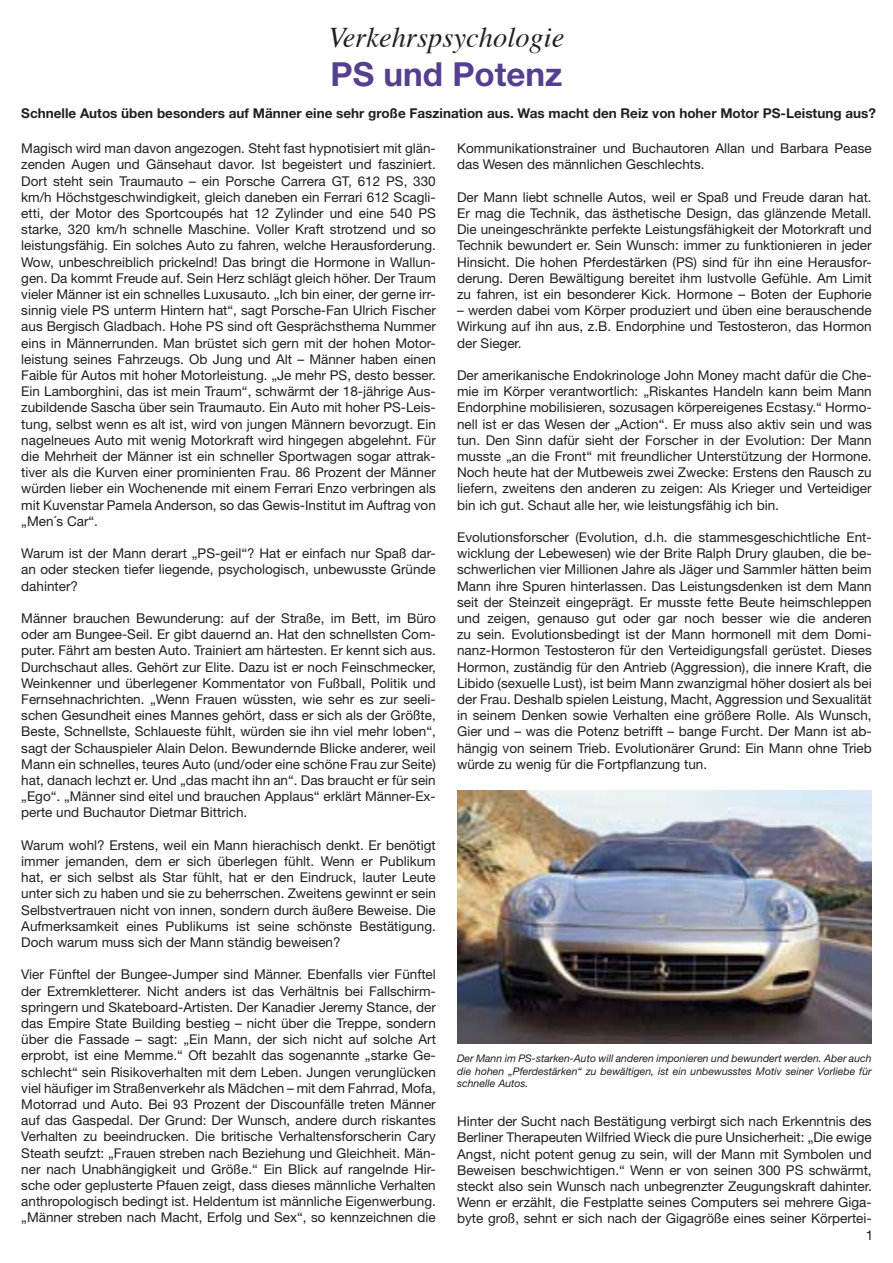
<style>
.page{position:relative;width:893px;height:1263px;background:#fff}
.page>*{position:absolute;margin:0;border:0;box-sizing:border-box;transform-origin:0 0}
.t1{font:700 33.15px "Helvetica Neue";color:#553f8e}
.t2{font:italic 28.5px "Times";color:#231f20}
.t3{font:13.5px/16.2px "Helvetica Neue";color:#231f20;text-align:justify}
.t4{font:700 13.5px "Helvetica Neue";color:#231f20}
.t5{font:italic 10.5px/12.6px "Helvetica Neue";color:#231f20;text-align:justify}
</style>
<div class="page">
<img style="left:457px;top:791px;width:415px;height:252px">
<h2 class="t2" style="left:329px;top:13px;width:237px">Verkehrspsychologie</h2>
<h1 class="t1" style="left:331px;top:53px;width:233px">PS und Potenz</h1>
<p class="t4" style="left:21px;top:105px;width:856px">Schnelle Autos üben besonders auf Männer eine sehr große Faszination aus. Was macht den Reiz von hoher Motor PS-Leistung aus?</p>
<p class="t3" style="left:21px;top:140px;width:416px">Magisch wird man davon angezogen. Steht fast hypnotisiert mit glän&shy;zenden Augen und Gänsehaut davor. Ist begeistert und fasziniert.<br>Dort steht sein Traumauto – ein Porsche Carrera GT, 612 PS, 330 km/h Höchstgeschwindigkeit, gleich daneben ein Ferrari 612 Scagli&shy;etti, der Motor des Sportcoupés hat 12 Zylinder und eine 540 PS starke, 320 km/h schnelle Maschine. Voller Kraft strotzend und so leistungsfähig. Ein solches Auto zu fahren, welche Herausforderung.<br>Wow, unbeschreiblich prickelnd! Das bringt die Hormone in Wallun&shy;gen. Da kommt Freude auf. Sein Herz schlägt gleich höher. Der Traum vieler Männer ist ein schnelles Luxusauto. „Ich bin einer, der gerne irr&shy;sinnig viele PS unterm Hintern hat“, sagt Porsche-Fan Ulrich Fischer aus Bergisch Gladbach. Hohe PS sind oft Gesprächsthema Nummer eins in Männerrunden. Man brüstet sich gern mit der hohen Motor&shy;leistung seines Fahrzeugs. Ob Jung und Alt – Männer haben einen Faible für Autos mit hoher Motorleistung. „Je mehr PS, desto besser.<br>Ein Lamborghini, das ist mein Traum“, schwärmt der 18-jährige Aus&shy;zubildende Sascha über sein Traumauto. Ein Auto mit hoher PS-Leis&shy;tung, selbst wenn es alt ist, wird von jungen Männern bevorzugt. Ein nagelneues Auto mit wenig Motorkraft wird hingegen abgelehnt. Für die Mehrheit der Männer ist ein schneller Sportwagen sogar attrak&shy;tiver als die Kurven einer prominienten Frau. 86 Prozent der Männer würden lieber ein Wochenende mit einem Ferrari Enzo verbringen als mit Kuvenstar Pamela Anderson, so das Gewis-Institut im Auftrag von „Men´s Car“.</p>
<p class="t3" style="left:21px;top:545px;width:416px">Warum ist der Mann derart „PS-geil“? Hat er einfach nur Spaß dar&shy;an oder stecken tiefer liegende, psychologisch, unbewusste Gründe dahinter?</p>
<p class="t3" style="left:21px;top:610px;width:416px">Männer brauchen Bewunderung: auf der Straße, im Bett, im Büro oder am Bungee-Seil. Er gibt dauernd an. Hat den schnellsten Com&shy;puter. Fährt am besten Auto. Trainiert am härtesten. Er kennt sich aus.<br>Durchschaut alles. Gehört zur Elite. Dazu ist er noch Feinschmecker, Weinkenner und überlegener Kommentator von Fußball, Politik und Fernsehnachrichten. „Wenn Frauen wüssten, wie sehr es zur seeli&shy;schen Gesundheit eines Mannes gehört, dass er sich als der Größte, Beste, Schnellste, Schlaueste fühlt, würden sie ihn viel mehr loben“, sagt der Schauspieler Alain Delon. Bewundernde Blicke anderer, weil Mann ein schnelles, teures Auto (und/oder eine schöne Frau zur Seite) hat, danach lechzt er. Und „das macht ihn an“. Das braucht er für sein „Ego“. „Männer sind eitel und brauchen Applaus“ erklärt Männer-Ex&shy;perte und Buchautor Dietmar Bittrich.</p>
<p class="t3" style="left:21px;top:837px;width:416px">Warum wohl? Erstens, weil ein Mann hierachisch denkt. Er benötigt immer jemanden, dem er sich überlegen fühlt. Wenn er Publikum hat, er sich selbst als Star fühlt, hat er den Eindruck, lauter Leute unter sich zu haben und sie zu beherrschen. Zweitens gewinnt er sein Selbstvertrauen nicht von innen, sondern durch äußere Beweise. Die Aufmerksamkeit eines Publikums ist seine schönste Bestätigung.<br>Doch warum muss sich der Mann ständig beweisen?</p>
<p class="t3" style="left:21px;top:966px;width:416px">Vier Fünftel der Bungee-Jumper sind Männer. Ebenfalls vier Fünftel der Extremkletterer. Nicht anders ist das Verhältnis bei Fallschirm&shy;springern und Skateboard-Artisten. Der Kanadier Jeremy Stance, der das Empire State Building bestieg – nicht über die Treppe, sondern über die Fassade – sagt: „Ein Mann, der sich nicht auf solche Art erprobt, ist eine Memme.“ Oft bezahlt das sogenannte „starke Ge&shy;schlecht“ sein Risikoverhalten mit dem Leben. Jungen verunglücken viel häufiger im Straßenverkehr als Mädchen – mit dem Fahrrad, Mofa, Motorrad und Auto. Bei 93 Prozent der Discounfälle treten Männer auf das Gaspedal. Der Grund: Der Wunsch, andere durch riskantes Verhalten zu beeindrucken. Die britische Verhaltensforscherin Cary Steath seufzt: „Frauen streben nach Beziehung und Gleichheit. Män&shy;ner nach Unabhängigkeit und Größe.“ Ein Blick auf rangelnde Hir&shy;sche oder geplusterte Pfauen zeigt, dass dieses männliche Verhalten anthropologisch bedingt ist. Heldentum ist männliche Eigenwerbung. „Männer streben nach Macht, Erfolg und Sex“, so kennzeichnen die</p>
<p class="t3" style="left:457px;top:140px;width:416px">Kommunikationstrainer und Buchautoren Allan und Barbara Pease das Wesen des männlichen Geschlechts.</p>
<p class="t3" style="left:457px;top:189px;width:416px">Der Mann liebt schnelle Autos, weil er Spaß und Freude daran hat.<br>Er mag die Technik, das ästhetische Design, das glänzende Metall.<br>Die uneingeschränkte perfekte Leistungsfähigkeit der Motorkraft und Technik bewundert er. Sein Wunsch: immer zu funktionieren in jeder Hinsicht. Die hohen Pferdestärken (PS) sind für ihn eine Herausfor&shy;derung. Deren Bewältigung bereitet ihm lustvolle Gefühle. Am Limit zu fahren, ist ein besonderer Kick. Hormone – Boten der Euphorie</p>
<p class="t3" style="left:457px;top:302px;width:416px">– werden dabei vom Körper produziert und üben eine berauschende Wirkung auf ihn aus, z.B. Endorphine und Testosteron, das Hormon der Sieger.</p>
<p class="t3" style="left:457px;top:367px;width:416px">Der amerikanische Endokrinologe John Money macht dafür die Che&shy;mie im Körper verantwortlich: „Riskantes Handeln kann beim Mann Endorphine mobilisieren, sozusagen körpereigenes Ecstasy.“ Hormo&shy;nell ist er das Wesen der „Action“. Er muss also aktiv sein und was tun. Den Sinn dafür sieht der Forscher in der Evolution: Der Mann musste „an die Front“ mit freundlicher Unterstützung der Hormone.<br>Noch heute hat der Mutbeweis zwei Zwecke: Erstens den Rausch zu liefern, zweitens den anderen zu zeigen: Als Krieger und Verteidiger bin ich gut. Schaut alle her, wie leistungsfähig ich bin.</p>
<p class="t3" style="left:457px;top:529px;width:416px">Evolutionsforscher (Evolution, d.h. die stammesgeschichtliche Ent&shy;wicklung der Lebewesen) wie der Brite Ralph Drury glauben, die be&shy;schwerlichen vier Millionen Jahre als Jäger und Sammler hätten beim Mann ihre Spuren hinterlassen. Das Leistungsdenken ist dem Mann seit der Steinzeit eingeprägt. Er musste fette Beute heimschleppen und zeigen, genauso gut oder gar noch besser wie die anderen zu sein. Evolutionsbedingt ist der Mann hormonell mit dem Domi&shy;nanz-Hormon Testosteron für den Verteidigungsfall gerüstet. Dieses Hormon, zuständig für den Antrieb (Aggression), die innere Kraft, die Libido (sexuelle Lust), ist beim Mann zwanzigmal höher dosiert als bei der Frau. Deshalb spielen Leistung, Macht, Aggression und Sexualität in seinem Denken sowie Verhalten eine größere Rolle. Als Wunsch, Gier und – was die Potenz betrifft – bange Furcht. Der Mann ist ab&shy;hängig von seinem Trieb. Evolutionärer Grund: Ein Mann ohne Trieb würde zu wenig für die Fortpflanzung tun.</p>
<p class="t5" style="left:457px;top:1052px;width:416px">Der Mann im PS-starken-Auto will anderen imponieren und bewundert werden. Aber auch die hohen „Pferdestärken“ zu bewältigen, ist ein unbewusstes Motiv seiner Vorliebe für schnelle Autos.</p>
<p class="t3" style="left:457px;top:1113px;width:418px;text-align:right">Hinter der Sucht nach Bestätigung verbirgt sich nach Erkenntnis des Berliner Therapeuten Wilfried Wieck die pure Unsicherheit: „Die ewige Angst, nicht potent genug zu sein, will der Mann mit Symbolen und Beweisen beschwichtigen.“ Wenn er von seinen 300 PS schwärmt, steckt also sein Wunsch nach unbegrenzter Zeugungskraft dahinter.<br>Wenn er erzählt, die Festplatte seines Computers sei mehrere Giga&shy;byte groß, sehnt er sich nach der Gigagröße eines seiner Körpertei-1</p>
</div>
